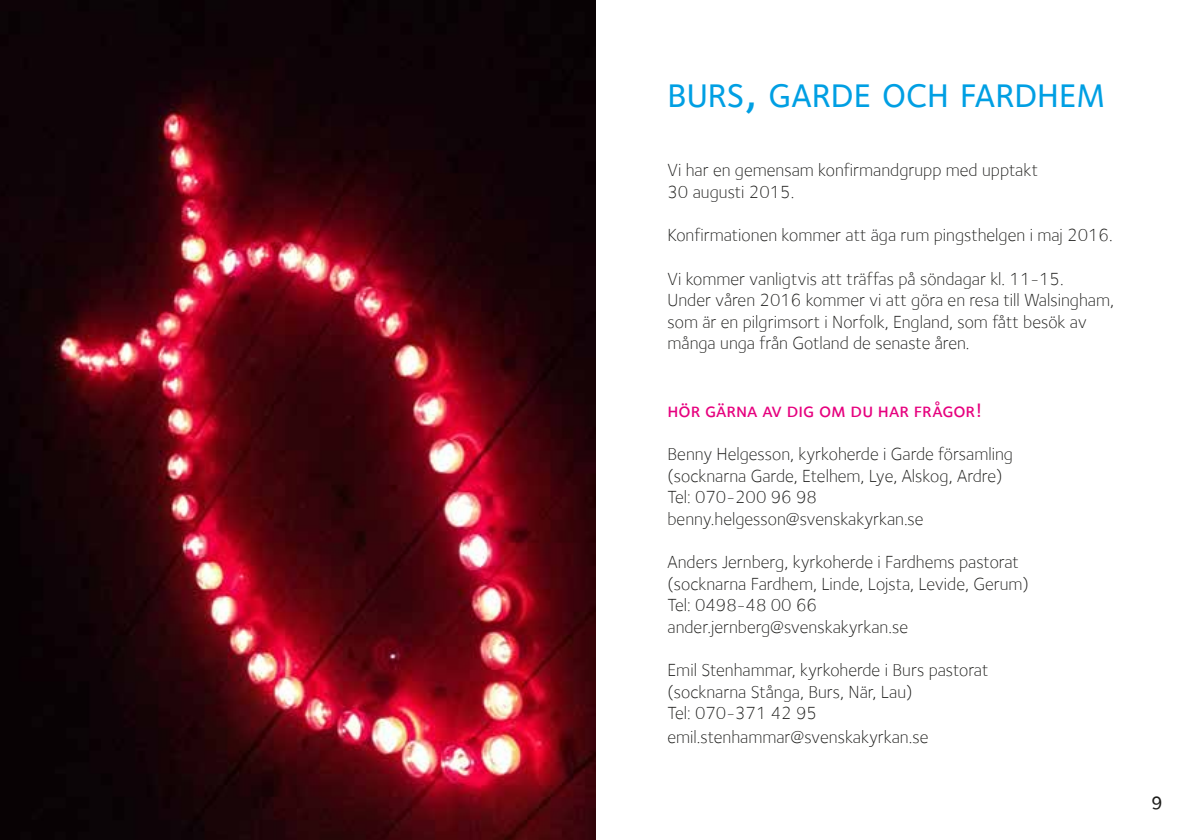
<style>
.page{position:relative;width:1191px;height:840px;background:#fff}
.page>*{position:absolute;margin:0;border:0;box-sizing:border-box;transform-origin:0 0}
.t1{font:33.6px "Foundry Sterling Medium Expert";color:#009fe3}
.t2{font:20px "Foundry Sterling Medium Expert";color:#e6007e}
.t3{font:20px "Foundry Sterling Medium Expert";color:#1d1d1b}
.t4{font:300 18px/21.6px "Foundry Sterling";color:#1d1d1b}
.s1{font-size:48px}
</style>
<div class="page">
<img style="left:0;top:0;width:595px;height:839px">
<h1 class="t1" style="left:667px;top:76px;width:439px">BURS<span class="s1">,</span> GARDE OCH FARDHEM</h1>
<p class="t4" style="left:667px;top:159px;width:372px">Vi har en gemensam konfirmandgrupp med upptakt<br>30 augusti 2015.</p>
<p class="t4" style="left:667px;top:224px;width:446px">Konfirmationen kommer att äga rum pingsthelgen i maj 2016.</p>
<p class="t4" style="left:667px;top:267px;width:448px">Vi kommer vanligtvis att träffas på söndagar kl. 11-15.<br>Under våren 2016 kommer vi att göra en resa till Walsingham, som är en pilgrimsort i Norfolk, England, som fått besök av många unga från Gotland de senaste åren.</p>
<p class="t2" style="left:667px;top:398px;width:316px">hör gärna av dig om du har frågor!</p>
<p class="t4" style="left:667px;top:442px;width:347px">Benny Helgesson, kyrkoherde i Garde församling (socknarna Garde, Etelhem, Lye, Alskog, Ardre)<br>Tel: 070-200 96 98 benny.helgesson@svenskakyrkan.se</p>
<p class="t4" style="left:667px;top:550px;width:363px">Anders Jernberg, kyrkoherde i Fardhems pastorat (socknarna Fardhem, Linde, Lojsta, Levide, Gerum)<br>Tel: 0498-48 00 66 ander.jernberg@svenskakyrkan.se</p>
<p class="t4" style="left:667px;top:658px;width:322px">Emil Stenhammar, kyrkoherde i Burs pastorat (socknarna Stånga, Burs, När, Lau)<br>Tel: 070-371 42 95</p>
<p class="t4" style="left:667px;top:726px;width:262px">emil.stenhammar@svenskakyrkan.se</p>
<p class="t3" style="left:1151px;top:787px;width:12px">9</p>
</div>
